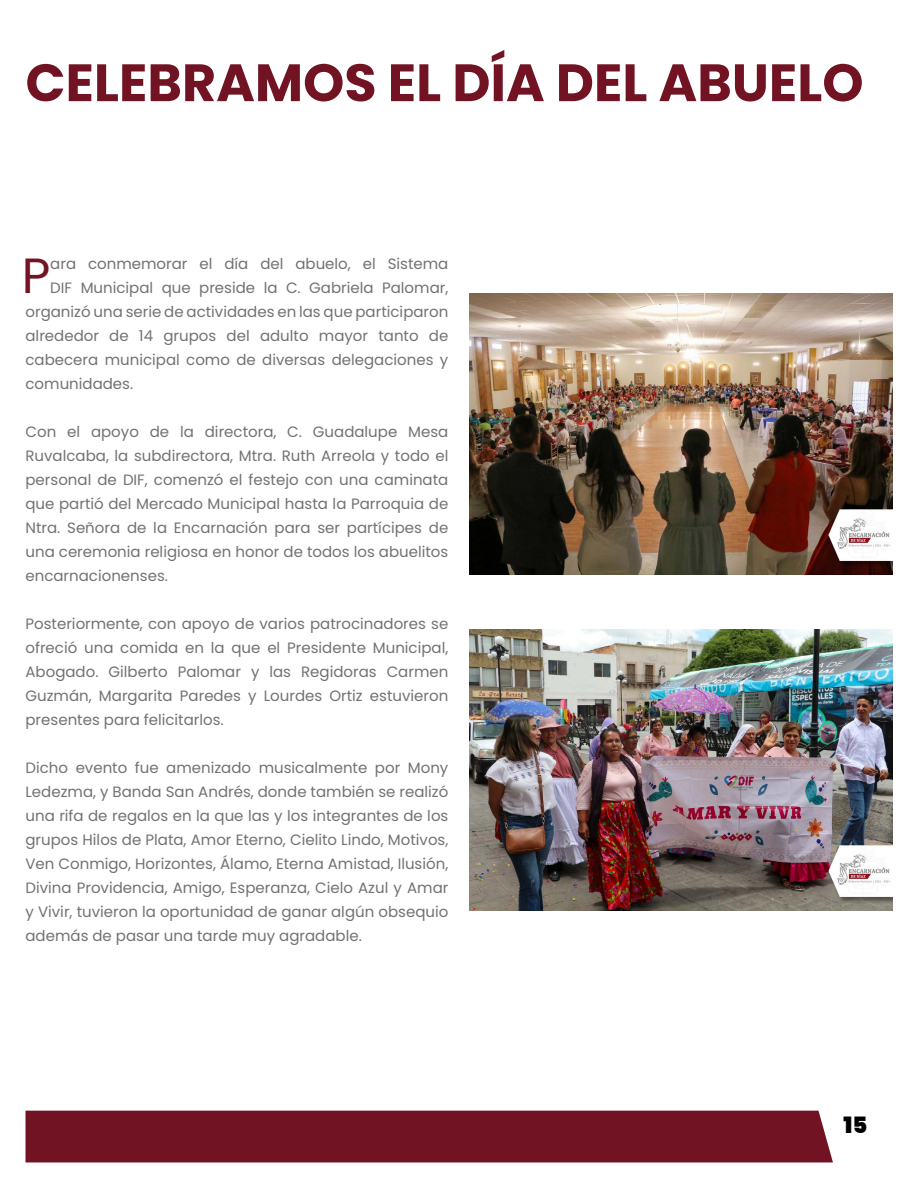
<style>
.page{position:relative;width:918px;height:1188px;background:#fff}
.page>*{position:absolute;margin:0;border:0;box-sizing:border-box;transform-origin:0 0}
.t1{font:700 52.5px "Poppins";color:#721324}
.t2{font:49.5px "Poppins";color:#731424}
.t3{font:900 22.5px "Poppins";color:#000}
.t4{font:15px/24px "Poppins";color:#707370;text-align:justify}
</style>
<div class="page">
<div style="left:26px;top:1111px;width:807px;height:51px;background:#721323"></div>
<img style="left:470px;top:293px;width:422px;height:282px">
<img style="left:470px;top:629px;width:422px;height:282px">
<h1 class="t1" style="left:26px;top:52px;width:840px">CELEBRAMOS EL DÍA DEL ABUELO</h1>
<h2 class="t2" style="left:22px;top:247px;width:30px">P</h2>
<p class="t4" style="left:50px;top:252px;width:400px">ara conmemorar el día del abuelo, el Sistema</p>
<p class="t4" style="left:50px;top:276px;width:400px">DIF Municipal que preside la C. Gabriela Palomar,</p>
<p class="t4" style="left:26px;top:300px;width:424px">organizó una serie de actividades en las que participaron</p>
<p class="t4" style="left:26px;top:324px;width:424px">alrededor de 14 grupos del adulto mayor tanto de</p>
<p class="t4" style="left:26px;top:348px;width:424px">cabecera municipal como de diversas delegaciones y</p>
<p class="t4" style="left:26px;top:372px;width:109px">comunidades.</p>
<p class="t4" style="left:26px;top:420px;width:424px">Con el apoyo de la directora, C. Guadalupe Mesa Ruvalcaba, la subdirectora, Mtra. Ruth Arreola y todo el personal de DIF, comenzó el festejo con una caminata que partió del Mercado Municipal hasta la Parroquia de Ntra. Señora de la Encarnación para ser partícipes de una ceremonia religiosa en honor de todos los abuelitos encarnacionenses.</p>
<p class="t4" style="left:26px;top:612px;width:424px">Posteriormente, con apoyo de varios patrocinadores se ofreció una comida en la que el Presidente Municipal, Abogado. Gilberto Palomar y las Regidoras Carmen Guzmán, Margarita Paredes y Lourdes Ortiz estuvieron presentes para felicitarlos.</p>
<p class="t4" style="left:26px;top:756px;width:424px">Dicho evento fue amenizado musicalmente por Mony Ledezma, y Banda San Andrés, donde también se realizó una rifa de regalos en la que las y los integrantes de los grupos Hilos de Plata, Amor Eterno, Cielito Lindo, Motivos, Ven Conmigo, Horizontes, Álamo, Eterna Amistad, Ilusión, Divina Providencia, Amigo, Esperanza, Cielo Azul y Amar y Vivir, tuvieron la oportunidad de ganar algún obsequio además de pasar una tarde muy agradable.</p>
<h3 class="t3" style="left:844px;top:1112px;width:25px">15</h3>
</div>
